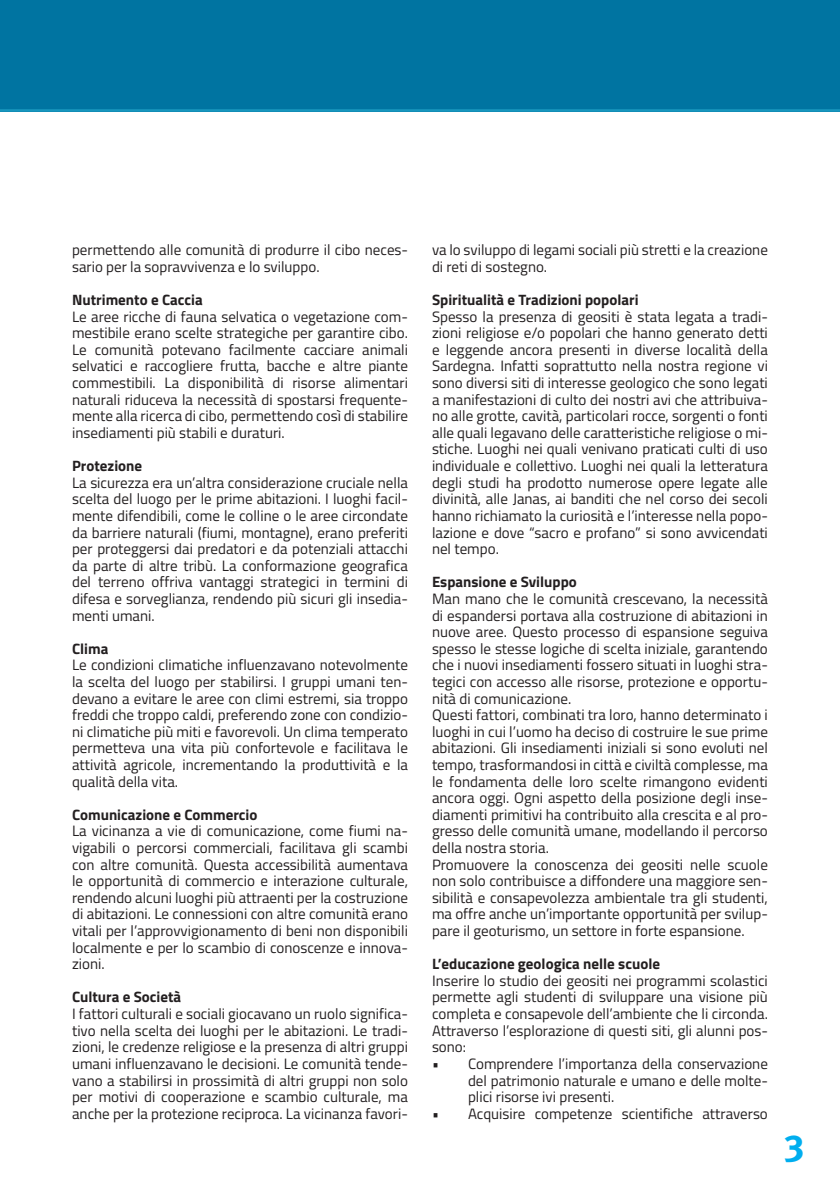
<style>
.page{position:relative;width:840px;height:1191px;background:#fff}
.page>*{position:absolute;margin:0;border:0;box-sizing:border-box;transform-origin:0 0}
.t1{font:38px "Meta Bold LF";color:#00aeef}
.Stile_di_paragrafo_1{font:15px/16.6px "Titillium Web";color:#231f20;text-align:justify}
.Stile_di_paragrafo_1-2{font:700 15px "Titillium Web";color:#231f20}
</style>
<div class="page">
<div style="left:0;top:0;width:839px;height:111px;background:#0074a1"></div>
<hr style="left:0;top:109px;width:839px;height:3px;background:#138fb7">
<p class="Stile_di_paragrafo_1" style="left:72px;top:241px;width:337px">permettendo alle comunità di produrre il cibo neces&shy;sario per la sopravvivenza e lo sviluppo.</p>
<p class="Stile_di_paragrafo_1-2" style="left:72px;top:288px;width:132px">Nutrimento e Caccia</p>
<p class="Stile_di_paragrafo_1" style="left:72px;top:307px;width:337px">Le aree ricche di fauna selvatica o vegetazione com&shy;mestibile erano scelte strategiche per garantire cibo.<br>Le comunità potevano facilmente cacciare animali selvatici e raccogliere frutta, bacche e altre piante commestibili. La disponibilità di risorse alimentari naturali riduceva la necessità di spostarsi frequente&shy;mente alla ricerca di cibo, permettendo così di stabilire insediamenti più stabili e duraturi.</p>
<p class="Stile_di_paragrafo_1-2" style="left:72px;top:454px;width:72px">Protezione</p>
<p class="Stile_di_paragrafo_1" style="left:72px;top:473px;width:337px">La sicurezza era un’altra considerazione cruciale nella scelta del luogo per le prime abitazioni. I luoghi facil&shy;mente difendibili, come le colline o le aree circondate da barriere naturali (fiumi, montagne), erano preferiti per proteggersi dai predatori e da potenziali attacchi da parte di altre tribù. La conformazione geografica del terreno offriva vantaggi strategici in termini di difesa e sorveglianza, rendendo più sicuri gli insedia&shy;menti umani.</p>
<p class="Stile_di_paragrafo_1-2" style="left:72px;top:637px;width:38px">Clima</p>
<p class="Stile_di_paragrafo_1" style="left:72px;top:656px;width:337px">Le condizioni climatiche influenzavano notevolmente la scelta del luogo per stabilirsi. I gruppi umani ten&shy;devano a evitare le aree con climi estremi, sia troppo freddi che troppo caldi, preferendo zone con condizio&shy;ni climatiche più miti e favorevoli. Un clima temperato permetteva una vita più confortevole e facilitava le attività agricole, incrementando la produttività e la qualità della vita.</p>
<p class="Stile_di_paragrafo_1-2" style="left:72px;top:803px;width:187px">Comunicazione e Commercio</p>
<p class="Stile_di_paragrafo_1" style="left:72px;top:822px;width:337px">La vicinanza a vie di comunicazione, come fiumi na&shy;vigabili o percorsi commerciali, facilitava gli scambi con altre comunità. Questa accessibilità aumentava le opportunità di commercio e interazione culturale, rendendo alcuni luoghi più attraenti per la costruzione di abitazioni. Le connessioni con altre comunità erano vitali per l’approvvigionamento di beni non disponibili localmente e per lo scambio di conoscenze e innova&shy;zioni.</p>
<p class="Stile_di_paragrafo_1-2" style="left:72px;top:985px;width:111px">Cultura e Società</p>
<p class="Stile_di_paragrafo_1" style="left:72px;top:1004px;width:337px">I fattori culturali e sociali giocavano un ruolo significa&shy;tivo nella scelta dei luoghi per le abitazioni. Le tradi&shy;zioni, le credenze religiose e la presenza di altri gruppi umani influenzavano le decisioni. Le comunità tende&shy;vano a stabilirsi in prossimità di altri gruppi non solo per motivi di cooperazione e scambio culturale, ma anche per la protezione reciproca. La vicinanza favori-</p>
<p class="Stile_di_paragrafo_1" style="left:432px;top:241px;width:337px">va lo sviluppo di legami sociali più stretti e la creazione di reti di sostegno.</p>
<p class="Stile_di_paragrafo_1-2" style="left:432px;top:288px;width:208px">Spiritualità e Tradizioni popolari</p>
<p class="Stile_di_paragrafo_1" style="left:432px;top:307px;width:337px">Spesso la presenza di geositi è stata legata a tradi&shy;zioni religiose e/o popolari che hanno generato detti e leggende ancora presenti in diverse località della Sardegna. Infatti soprattutto nella nostra regione vi sono diversi siti di interesse geologico che sono legati a manifestazioni di culto dei nostri avi che attribuiva&shy;no alle grotte, cavità, particolari rocce, sorgenti o fonti alle quali legavano delle caratteristiche religiose o mi&shy;stiche. Luoghi nei quali venivano praticati culti di uso individuale e collettivo. Luoghi nei quali la letteratura degli studi ha prodotto numerose opere legate alle divinità, alle Janas, ai banditi che nel corso dei secoli hanno richiamato la curiosità e l’interesse nella popo&shy;lazione e dove “sacro e profano” si sono avvicendati nel tempo.</p>
<p class="Stile_di_paragrafo_1-2" style="left:432px;top:570px;width:146px">Espansione e Sviluppo</p>
<p class="Stile_di_paragrafo_1" style="left:432px;top:589px;width:337px">Man mano che le comunità crescevano, la necessità di espandersi portava alla costruzione di abitazioni in nuove aree. Questo processo di espansione seguiva spesso le stesse logiche di scelta iniziale, garantendo che i nuovi insediamenti fossero situati in luoghi stra&shy;tegici con accesso alle risorse, protezione e opportu&shy;nità di comunicazione.</p>
<p class="Stile_di_paragrafo_1" style="left:432px;top:706px;width:337px">Questi fattori, combinati tra loro, hanno determinato i luoghi in cui l’uomo ha deciso di costruire le sue prime abitazioni. Gli insediamenti iniziali si sono evoluti nel tempo, trasformandosi in città e civiltà complesse, ma le fondamenta delle loro scelte rimangono evidenti ancora oggi. Ogni aspetto della posizione degli inse&shy;diamenti primitivi ha contribuito alla crescita e al pro&shy;gresso delle comunità umane, modellando il percorso della nostra storia.</p>
<p class="Stile_di_paragrafo_1" style="left:432px;top:855px;width:337px">Promuovere la conoscenza dei geositi nelle scuole non solo contribuisce a diffondere una maggiore sen&shy;sibilità e consapevolezza ambientale tra gli studenti, ma offre anche un’importante opportunità per svilup&shy;pare il geoturismo, un settore in forte espansione.</p>
<p class="Stile_di_paragrafo_1-2" style="left:432px;top:952px;width:229px">L’educazione geologica nelle scuole</p>
<p class="Stile_di_paragrafo_1" style="left:432px;top:971px;width:337px">Inserire lo studio dei geositi nei programmi scolastici permette agli studenti di sviluppare una visione più completa e consapevole dell’ambiente che li circonda.<br>Attraverso l’esplorazione di questi siti, gli alunni pos&shy;sono:</p>
<p class="Stile_di_paragrafo_1" style="left:468px;top:1054px;width:301px;text-indent:-36px">• Comprendere l’importanza della conservazione del patrimonio naturale e umano e delle molte&shy;plici risorse ivi presenti.</p>
<p class="Stile_di_paragrafo_1" style="left:432px;top:1104px;width:337px">• Acquisire competenze scientifiche attraverso</p>
<h1 class="t1" style="left:783px;top:1125px;width:23px">3</h1>
</div>
